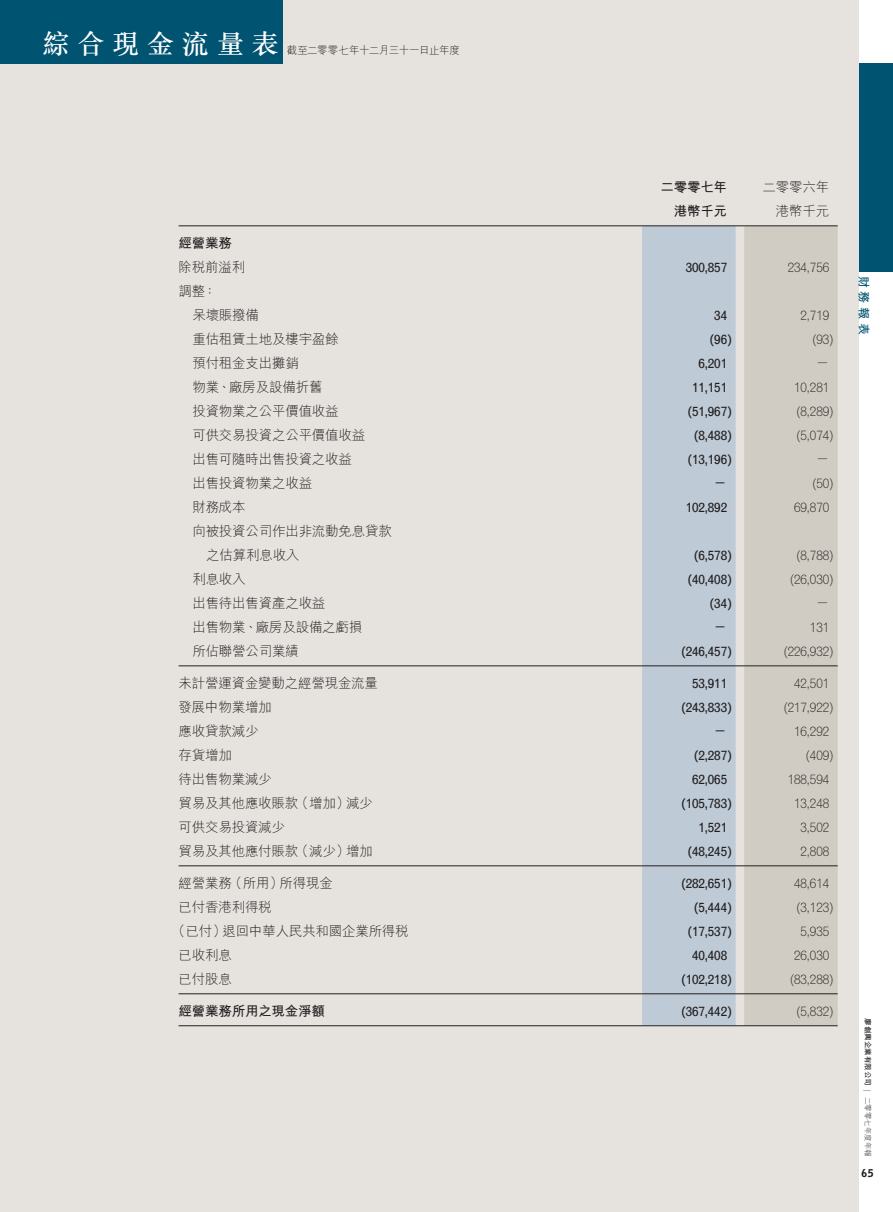
<style>
.page{position:relative;width:893px;height:1212px;background:#fff}
.page>*{position:absolute;margin:0;border:0;box-sizing:border-box;transform-origin:0 0}
.t1{font:500 27px "M Sung HK";letter-spacing:.29em;color:#fff}
.t2{font:300 13.5px/24px "M Hei HK";letter-spacing:-.015em;color:#231f20}
.t3{font:13.5px "Grotesque MT Std";letter-spacing:-.005em;color:#231f20}
.t4{font:300 13.5px "Grotesque MT Std";letter-spacing:-.005em;color:#231f20}
.t5{font:700 13.5px "M Hei HK";letter-spacing:-.015em;color:#231f20}
.t6{font:700 12px "M Hei HK";color:#005471}
.t7{font:300 10.5px "M Hei HK";letter-spacing:-.04em;color:#231f20}
.t8{font:900 10.5px "Grotesque MT Std";color:#231f20}
.t9{font:700 7.5px "M Hei HK";color:#231f20}
.s1{font-weight:700}
.s2{font-family:"Grotesque MT Std";font-weight:300;font-stretch:condensed}
.s3{font-weight:300}
</style>
<div class="page">
<div style="left:0;top:0;width:859px;height:1212px;background:#e6e3df"></div>
<div style="left:859px;top:64px;width:34px;height:208px;background:#005471"></div>
<div style="left:0;top:0;width:283px;height:64px;background:#005471"></div>
<div style="left:642px;top:227px;width:94px;height:798px;background:#becbd7"></div>
<div style="left:744px;top:227px;width:94px;height:798px;background:#d1ccc3"></div>
<hr style="left:179px;top:665px;width:463px;height:1px;background:#231f20">
<hr style="left:744px;top:665px;width:94px;height:1px;background:#231f20">
<hr style="left:179px;top:865px;width:463px;height:1px;background:#231f20">
<hr style="left:744px;top:865px;width:94px;height:1px;background:#231f20">
<hr style="left:179px;top:993px;width:463px;height:1px;background:#231f20">
<hr style="left:744px;top:993px;width:94px;height:1px;background:#231f20">
<hr style="left:179px;top:226px;width:463px;height:1px;background:#231f20">
<hr style="left:744px;top:226px;width:94px;height:1px;background:#231f20">
<hr style="left:642px;top:226px;width:102px;height:1px;background:#231f20">
<hr style="left:642px;top:665px;width:102px;height:1px;background:#231f20">
<hr style="left:642px;top:865px;width:102px;height:1px;background:#231f20">
<hr style="left:642px;top:993px;width:102px;height:1px;background:#231f20">
<hr style="left:179px;top:1025px;width:659px;height:1px;background:#231f20">
<p class="t1" style="left:43px;top:33px;width:238px">綜合現金流量表</p>
<p class="t7" style="left:287px;top:46px;width:175px">截至二零零七年十二月三十一日止年度</p>
<p class="t2" style="left:179px;top:233px;width:68px"><span class="s1">經營業務</span>除稅前溢利</p>
<p class="t2" style="left:192px;top:281px;width:68px;text-indent:-14px">調整：<br>呆壞賬撥備</p>
<p class="t5" style="left:660px;top:182px;width:68px">二零零七年</p>
<p class="t2" style="left:762px;top:177px;width:68px">二零零六年</p>
<p class="t5" style="left:674px;top:206px;width:55px">港幣千元</p>
<p class="t2" style="left:776px;top:201px;width:55px">港幣千元</p>
<p class="t3" style="left:686px;top:262px;width:43px">300,857</p>
<p class="t4" style="left:788px;top:262px;width:43px">234,756</p>
<p class="t3" style="left:714px;top:310px;width:14px">34</p>
<p class="t4" style="left:800px;top:310px;width:30px">2,719</p>
<p class="t2" style="left:192px;top:329px;width:148px">重估租賃土地及樓宇盈餘</p>
<p class="t3" style="left:710px;top:334px;width:24px">(96)</p>
<p class="t4" style="left:812px;top:334px;width:23px">(93)</p>
<p class="t2" style="left:192px;top:353px;width:108px">預付租金支出攤銷</p>
<p class="t3" style="left:698px;top:358px;width:30px">6,201</p>
<p class="t2" style="left:816px;top:353px;width:15px">－</p>
<p class="t2" style="left:192px;top:377px;width:132px">物業、廠房及設備折舊</p>
<p class="t3" style="left:692px;top:382px;width:37px">11,151</p>
<p class="t4" style="left:794px;top:382px;width:37px">10,281</p>
<p class="t2" style="left:192px;top:401px;width:148px">投資物業之公平價值收益</p>
<p class="t3" style="left:687px;top:406px;width:46px">(51,967)</p>
<p class="t4" style="left:796px;top:406px;width:39px">(8,289)</p>
<p class="t2" style="left:192px;top:425px;width:174px">可供交易投資之公平價值收益</p>
<p class="t3" style="left:694px;top:430px;width:40px">(8,488)</p>
<p class="t4" style="left:796px;top:430px;width:39px">(5,074)</p>
<p class="t2" style="left:192px;top:449px;width:161px">出售可隨時出售投資之收益</p>
<p class="t3" style="left:687px;top:454px;width:46px">(13,196)</p>
<p class="t2" style="left:816px;top:449px;width:15px">－</p>
<p class="t2" style="left:192px;top:473px;width:121px">出售投資物業之收益</p>
<p class="t5" style="left:714px;top:478px;width:15px">－</p>
<p class="t4" style="left:812px;top:478px;width:23px">(50)</p>
<p class="t2" style="left:192px;top:497px;width:55px">財務成本</p>
<p class="t3" style="left:686px;top:502px;width:43px">102,892</p>
<p class="t4" style="left:794px;top:502px;width:37px">69,870</p>
<p class="t2" style="left:206px;top:521px;width:187px;text-indent:-14px">向被投資公司作出非流動免息貸款之估算利息收入</p>
<p class="t3" style="left:694px;top:550px;width:40px">(6,578)</p>
<p class="t4" style="left:796px;top:550px;width:39px">(8,788)</p>
<p class="t2" style="left:192px;top:569px;width:55px">利息收入</p>
<p class="t3" style="left:687px;top:574px;width:46px">(40,408)</p>
<p class="t4" style="left:790px;top:574px;width:45px">(26,030)</p>
<p class="t2" style="left:192px;top:593px;width:135px">出售待出售資產之收益</p>
<p class="t3" style="left:710px;top:598px;width:24px">(34)</p>
<p class="t2" style="left:816px;top:593px;width:15px">－</p>
<p class="t2" style="left:192px;top:617px;width:171px">出售物業、廠房及設備之虧損</p>
<p class="t5" style="left:714px;top:622px;width:15px">－</p>
<p class="t4" style="left:810px;top:622px;width:21px">131</p>
<p class="t2" style="left:192px;top:641px;width:108px">所佔聯營公司業績</p>
<p class="t3" style="left:681px;top:646px;width:53px">(246,457)</p>
<p class="t4" style="left:784px;top:646px;width:51px">(226,932)</p>
<p class="t2" style="left:179px;top:673px;width:201px">未計營運資金變動之經營現金流量</p>
<p class="t3" style="left:692px;top:678px;width:37px">53,911</p>
<p class="t4" style="left:794px;top:678px;width:37px">42,501</p>
<p class="t2" style="left:179px;top:697px;width:95px">發展中物業增加</p>
<p class="t3" style="left:681px;top:702px;width:53px">(243,833)</p>
<p class="t4" style="left:784px;top:702px;width:51px">(217,922)</p>
<p class="t2" style="left:179px;top:721px;width:81px">應收貸款減少</p>
<p class="t5" style="left:714px;top:726px;width:15px">－</p>
<p class="t4" style="left:794px;top:726px;width:37px">16,292</p>
<p class="t2" style="left:179px;top:745px;width:55px">存貨增加</p>
<p class="t3" style="left:694px;top:750px;width:40px">(2,287)</p>
<p class="t4" style="left:806px;top:750px;width:29px">(409)</p>
<p class="t2" style="left:179px;top:769px;width:95px">待出售物業減少</p>
<p class="t3" style="left:692px;top:774px;width:37px">62,065</p>
<p class="t4" style="left:788px;top:774px;width:43px">188,594</p>
<p class="t2" style="left:179px;top:793px;width:196px">貿易及其他應收賬款（增加）減少</p>
<p class="t3" style="left:681px;top:798px;width:53px">(105,783)</p>
<p class="t4" style="left:794px;top:798px;width:37px">13,248</p>
<p class="t2" style="left:179px;top:817px;width:108px">可供交易投資減少</p>
<p class="t3" style="left:698px;top:822px;width:30px">1,521</p>
<p class="t4" style="left:800px;top:822px;width:30px">3,502</p>
<p class="t2" style="left:179px;top:841px;width:196px">貿易及其他應付賬款（減少）增加</p>
<p class="t3" style="left:687px;top:846px;width:46px">(48,245)</p>
<p class="t4" style="left:800px;top:846px;width:30px">2,808</p>
<p class="t2" style="left:179px;top:873px;width:156px">經營業務（所用）所得現金</p>
<p class="t3" style="left:681px;top:878px;width:53px">(282,651)</p>
<p class="t4" style="left:794px;top:878px;width:37px">48,614</p>
<p class="t2" style="left:179px;top:897px;width:95px">已付香港利得稅</p>
<p class="t3" style="left:694px;top:902px;width:40px">(5,444)</p>
<p class="t4" style="left:796px;top:902px;width:39px">(3,123)</p>
<p class="t2" style="left:172px;top:921px;width:238px">（已付）退回中華人民共和國企業所得稅</p>
<p class="t3" style="left:687px;top:926px;width:46px">(17,537)</p>
<p class="t4" style="left:800px;top:926px;width:30px">5,935</p>
<p class="t2" style="left:179px;top:945px;width:55px">已收利息</p>
<p class="t3" style="left:692px;top:950px;width:37px">40,408</p>
<p class="t4" style="left:794px;top:950px;width:37px">26,030</p>
<p class="t2" style="left:179px;top:969px;width:55px">已付股息</p>
<p class="t3" style="left:681px;top:974px;width:53px">(102,218)</p>
<p class="t4" style="left:790px;top:974px;width:45px">(83,288)</p>
<p class="t5" style="left:179px;top:1006px;width:148px">經營業務所用之現金淨額</p>
<p class="t3" style="left:681px;top:1006px;width:53px">(367,442)</p>
<p class="t4" style="left:796px;top:1006px;width:39px">(5,832)</p>
<p class="t6" style="left:868px;top:276px;width:60px;rotate:90deg">財務報表</p>
<p class="t9" style="left:871px;top:1018px;width:140px;rotate:90deg">廖創興企業有限公司 <span class="s2">|</span> <span class="s3">二零零七年度年報</span></p>
<p class="t8" style="left:861px;top:1169px;width:14px">65</p>
</div>
